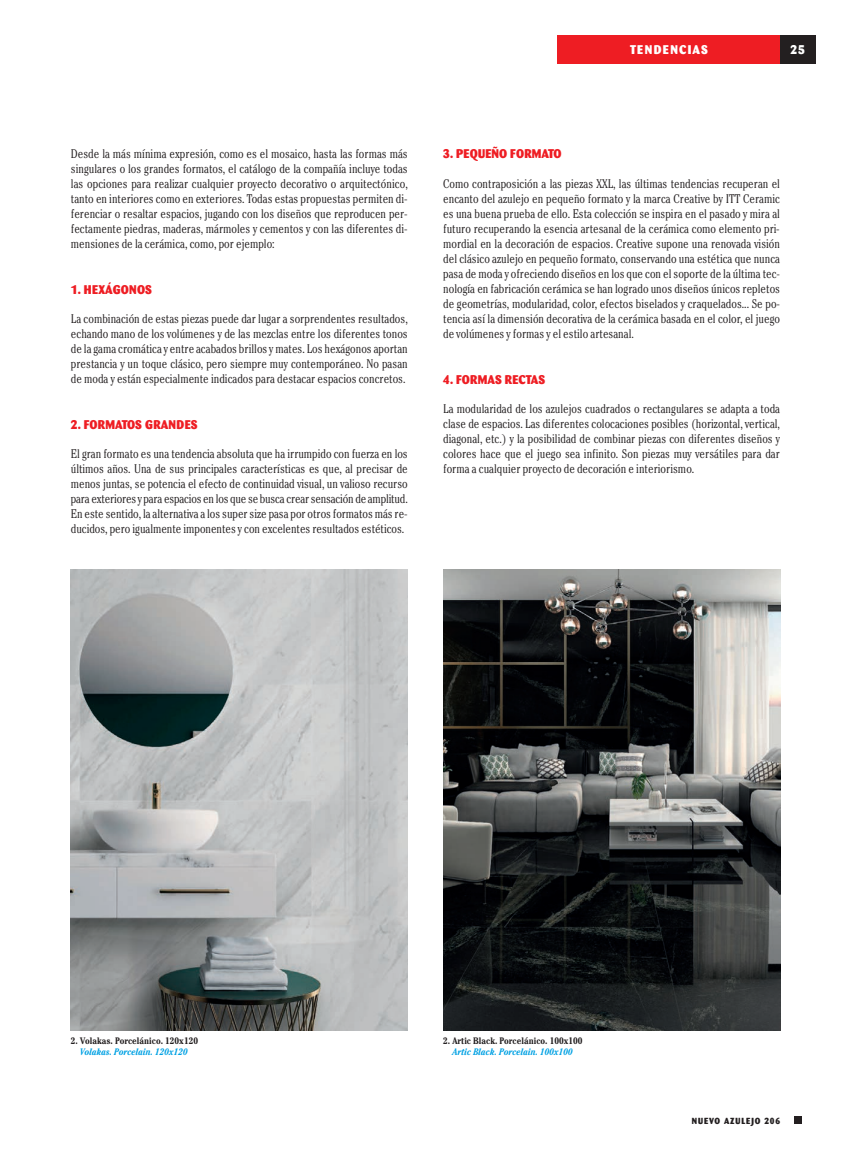
<style>
.page{position:relative;width:851px;height:1170px;background:#fff}
.page>*{position:absolute;margin:0;border:0;box-sizing:border-box;transform-origin:0 0}
.t1{font:300 condensed 12.5px/15px "Cheltenham";color:#231f20;text-align:justify}
.t2{font:800 12.5px "Barmeno";letter-spacing:.02em;color:#ee1d23}
.t3{font:800 12.5px "Barmeno";letter-spacing:.1em;color:#fff}
.t4{font:700 condensed 9.38px "Cheltenham";color:#231f20}
.t5{font:italic 700 condensed 9.38px "Cheltenham";color:#00a1e3}
.t6{font:800 8.75px "Barmeno";letter-spacing:.1em;color:#231f20}
</style>
<div class="page">
<div style="left:780px;top:35px;width:35px;height:29px;background:#231f20"></div>
<div style="left:557px;top:35px;width:223px;height:29px;background:#ee1d23"></div>
<div style="left:794px;top:1116px;width:7px;height:7px;background:#231f20"></div>
<img style="left:71px;top:569px;width:336px;height:460px">
<img style="left:443px;top:569px;width:337px;height:460px">
<p class="t3" style="left:630px;top:45px;width:79px">TENDENCIAS</p>
<p class="t3" style="left:790px;top:45px;width:16px">25</p>
<p class="t1" style="left:71px;top:147px;width:338px">Desde la más mínima expresión, como es el mosaico, hasta las formas más singulares o los grandes formatos, el catálogo de la compañía incluye todas las opciones para realizar cualquier proyecto decorativo o arquitectónico, tanto en interiores como en exteriores. Todas estas propuestas permiten di&shy;ferenciar o resaltar espacios, jugando con los diseños que reproducen per&shy;fectamente piedras, maderas, mármoles y cementos y con las diferentes di&shy;mensiones de la cerámica, como, por ejemplo:</p>
<p class="t2" style="left:71px;top:284px;width:82px">1. HEXÁGONOS</p>
<p class="t1" style="left:71px;top:312px;width:338px">La combinación de estas piezas puede dar lugar a sorprendentes resultados, echando mano de los volúmenes y de las mezclas entre los diferentes tonos de la gama cromática y entre acabados brillos y mates. Los hexágonos aportan prestancia y un toque clásico, pero siempre muy contemporáneo. No pasan de moda y están especialmente indicados para destacar espacios concretos.</p>
<p class="t2" style="left:71px;top:419px;width:128px">2. FORMATOS GRANDES</p>
<p class="t1" style="left:71px;top:447px;width:338px">El gran formato es una tendencia absoluta que ha irrumpido con fuerza en los últimos años. Una de sus principales características es que, al precisar de menos juntas, se potencia el efecto de continuidad visual, un valioso recurso para exteriores y para espacios en los que se busca crear sensación de amplitud.<br>En este sentido, la alternativa a los super size pasa por otros formatos más re&shy;ducidos, pero igualmente imponentes y con excelentes resultados estéticos.</p>
<p class="t2" style="left:443px;top:149px;width:120px">3. PEQUEÑO FORMATO</p>
<p class="t1" style="left:443px;top:177px;width:338px">Como contraposición a las piezas XXL, las últimas tendencias recuperan el encanto del azulejo en pequeño formato y la marca Creative by ITT Ceramic es una buena prueba de ello. Esta colección se inspira en el pasado y mira al futuro recuperando la esencia artesanal de la cerámica como elemento pri&shy;mordial en la decoración de espacios. Creative supone una renovada visión del clásico azulejo en pequeño formato, conservando una estética que nunca pasa de moda y ofreciendo diseños en los que con el soporte de la última tec&shy;nología en fabricación cerámica se han logrado unos diseños únicos repletos de geometrías, modularidad, color, efectos biselados y craquelados... Se po&shy;tencia así la dimensión decorativa de la cerámica basada en el color, el juego de volúmenes y formas y el estilo artesanal.</p>
<p class="t2" style="left:443px;top:374px;width:103px">4. FORMAS RECTAS</p>
<p class="t1" style="left:443px;top:402px;width:338px">La modularidad de los azulejos cuadrados o rectangulares se adapta a toda clase de espacios. Las diferentes colocaciones posibles (horizontal, vertical, diagonal, etc.) y la posibilidad de combinar piezas con diferentes diseños y colores hace que el juego sea infinito. Son piezas muy versátiles para dar forma a cualquier proyecto de decoración e interiorismo.</p>
<p class="t4" style="left:71px;top:1037px;width:129px">2. Volakas. Porcelánico. 120x120</p>
<p class="t5" style="left:80px;top:1048px;width:109px">Volakas. Porcelain. 120x120</p>
<p class="t4" style="left:443px;top:1037px;width:141px">2. Artic Black. Porcelánico. 100x100</p>
<p class="t5" style="left:452px;top:1048px;width:122px">Artic Black. Porcelain. 100x100</p>
<p class="t6" style="left:691px;top:1117px;width:90px">NUEVO AZULEJO 206</p>
</div>
